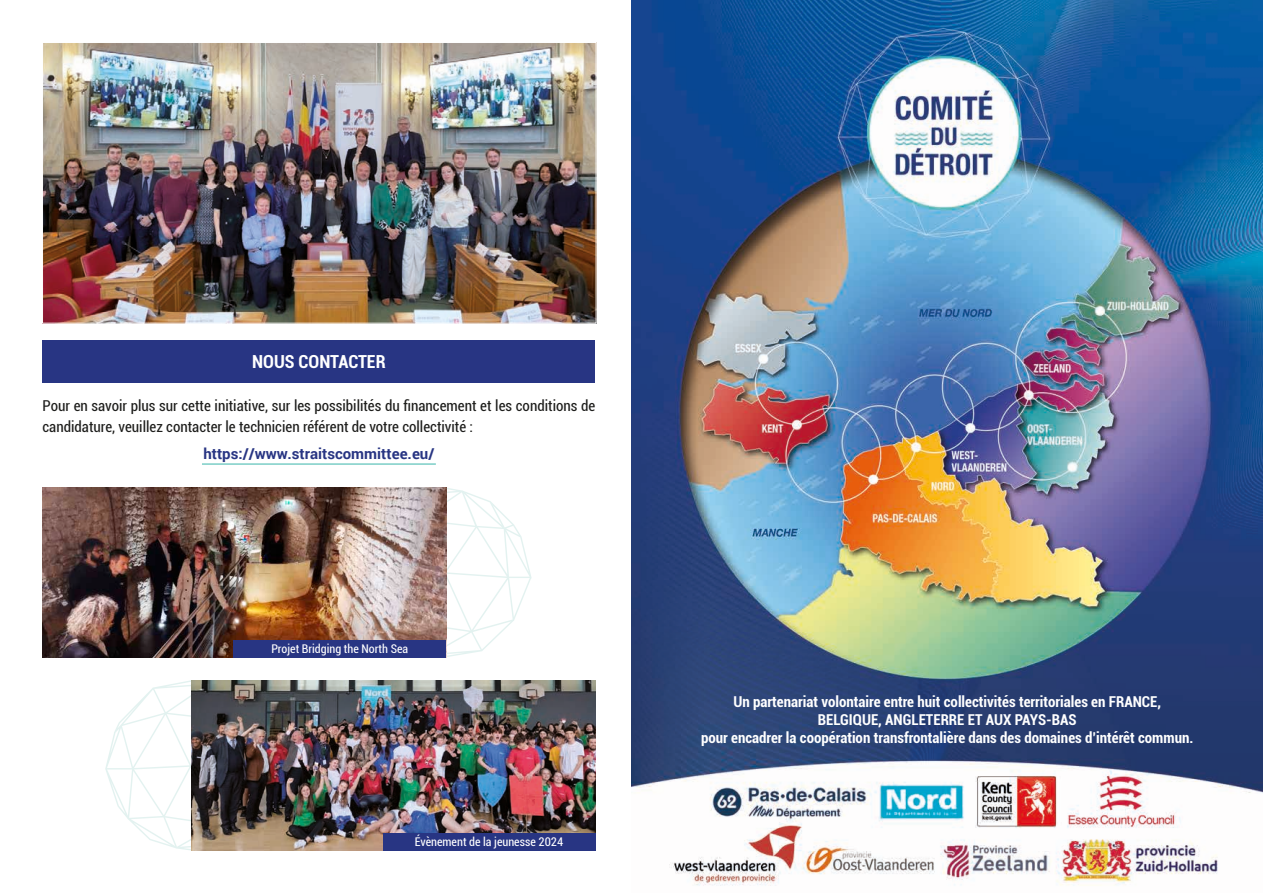
<style>
.page{position:relative;width:1263px;height:893px;background:#fff}
.page>*{position:absolute;margin:0;border:0;box-sizing:border-box;transform-origin:0 0}
.t1{font:700 condensed 18px "Roboto";color:#fff}
.t2{font:700 condensed 15px/18px "Roboto";color:#fff;text-align:center}
.t3{font:condensed 15px/21.6px "Roboto";color:#1d1d1b}
.t4{font:700 15px "Roboto";color:#283583}
.t5{font:condensed 12px "Roboto";color:#fff}
</style>
<div class="page">
<svg style="left:105px;top:680px;width:86px;height:170px"></svg>
<svg style="left:446px;top:487px;width:86px;height:170px"></svg>
<img style="left:631px;top:0;width:632px;height:886px">
<img style="left:44px;top:44px;width:550px;height:278px">
<div style="left:42px;top:42px;width:554px;height:282px;border:1px solid #fff"></div>
<div style="left:43px;top:340px;width:552px;height:43px;background:#283583"></div>
<hr style="left:202px;top:464px;width:234px;height:1px;background:#3ab6ab">
<img style="left:42px;top:487px;width:404px;height:170px">
<img style="left:191px;top:680px;width:404px;height:170px">
<div style="left:233px;top:640px;width:213px;height:17px;background:#283583"></div>
<div style="left:383px;top:833px;width:212px;height:17px;background:#283583"></div>
<p class="t1" style="left:252px;top:349px;width:135px">NOUS CONTACTER</p>
<p class="t3" style="left:43px;top:394px;width:554px">Pour en savoir plus sur cette initiative, sur les possibilités du financement et les conditions de candidature, veuillez contacter le technicien référent de votre collectivité :</p>
<p class="t4" style="left:203px;top:443px;width:233px">https://www.straitscommittee.eu/</p>
<p class="t5" style="left:271px;top:641px;width:138px">Projet Bridging the North Sea</p>
<p class="t5" style="left:415px;top:834px;width:150px">Évènement de la jeunesse 2024</p>
<p class="t2" style="left:701px;top:692px;width:494px">Un partenariat volontaire entre huit collectivités territoriales en FRANCE,<br>BELGIQUE, ANGLETERRE ET AUX PAYS-BAS<br>pour encadrer la coopération transfrontalière dans des domaines d’intérêt commun.</p>
</div>
